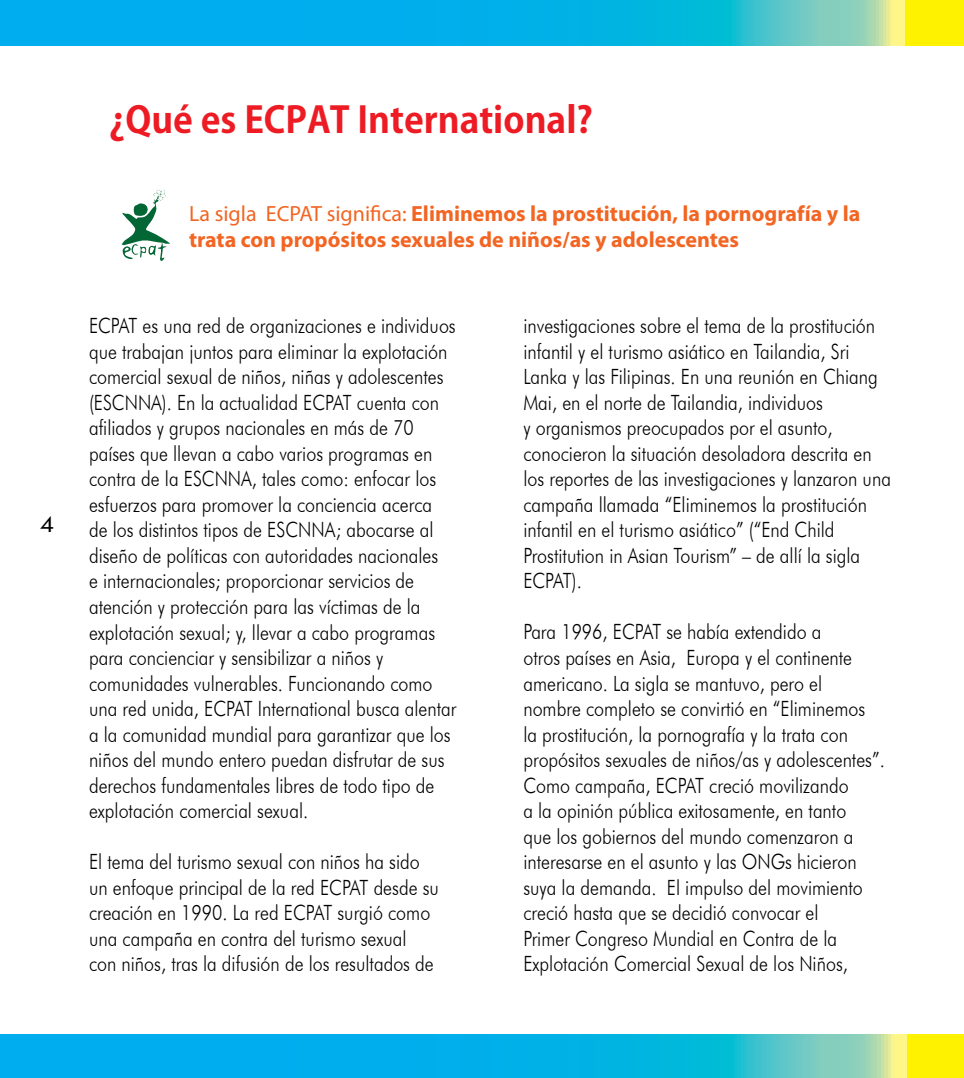
<style>
.page{position:relative;width:964px;height:1078px;background:#fff}
.page>*{position:absolute;margin:0;border:0;box-sizing:border-box;transform-origin:0 0}
.t1{font:700 36px "Koz Go Pro";color:#ed1c24}
.t2{font:700 22px/26.4px "Myriad Pro";color:#f26522}
.t3{font:300 21px/25.6px "Futura BT";color:#000;scale:.85 1}
.t4{font:500 21px "Futura";color:#000;scale:1.1 1}
.s1{font-weight:400}
</style>
<div class="page">
<svg style="left:0;top:0;width:906px;height:45px;background:#18b6e0"></svg>
<div style="left:906px;top:0;width:58px;height:45px;background:#fff200"></div>
<svg style="left:0;top:1034px;width:907px;height:43px;background:#18b6e0"></svg>
<div style="left:907px;top:1033px;width:57px;height:44px;background:#fff200"></div>
<img style="left:121px;top:190px;width:49px;height:55px">
<p class="t4" style="left:40px;top:509px;width:14px">4</p>
<h1 class="t1" style="left:109px;top:96px;width:485px">¿Qué es ECPAT International?</h1>
<p class="t2" style="left:189px;top:200px;width:673px"><span class="s1">La sigla ECPAT significa:</span> Eliminemos la prostitución, la pornografía y la trata con propósitos sexuales de niños/as y adolescentes</p>
<p class="t3" style="left:89px;top:312px;width:434px">ECPAT es una red de organizaciones e individuos que trabajan juntos para eliminar la explotación comercial sexual de niños, niñas y adolescentes (ESCNNA). En la actualidad ECPAT cuenta con afiliados y grupos nacionales en más de 70 países que llevan a cabo varios programas en contra de la ESCNNA, tales como: enfocar los esfuerzos para promover la conciencia acerca<br>de los distintos tipos de ESCNNA; abocarse al diseño de políticas con autoridades nacionales<br>e internacionales; proporcionar servicios de atención y protección para las víctimas de la explotación sexual; y, llevar a cabo programas para concienciar y sensibilizar a niños y comunidades vulnerables. Funcionando como una red unida, ECPAT International busca alentar a la comunidad mundial para garantizar que los niños del mundo entero puedan disfrutar de sus derechos fundamentales libres de todo tipo de explotación comercial sexual.</p>
<p class="t3" style="left:89px;top:848px;width:413px">El tema del turismo sexual con niños ha sido un enfoque principal de la red ECPAT desde su creación en 1990. La red ECPAT surgió como una campaña en contra del turismo sexual con niños, tras la difusión de los resultados de</p>
<p class="t3" style="left:523px;top:312px;width:434px">investigaciones sobre el tema de la prostitución infantil y el turismo asiático en Tailandia, Sri Lanka y las Filipinas. En una reunión en Chiang Mai, en el norte de Tailandia, individuos<br>y organismos preocupados por el asunto, conocieron la situación desoladora descrita en los reportes de las investigaciones y lanzaron una campaña llamada “Eliminemos la prostitución infantil en el turismo asiático” (“End Child Prostitution in Asian Tourism” – de allí la sigla ECPAT).</p>
<p class="t3" style="left:523px;top:619px;width:427px">Para 1996, ECPAT se había extendido a<br>otros países en Asia, Europa y el continente americano. La sigla se mantuvo, pero el nombre completo se convirtió en “Eliminemos<br>la prostitución, la pornografía y la trata con propósitos sexuales de niños/as y adolescentes”.<br>Como campaña, ECPAT creció movilizando<br>a la opinión pública exitosamente, en tanto<br>que los gobiernos del mundo comenzaron a interesarse en el asunto y las ONGs hicieron suya la demanda. El impulso del movimiento creció hasta que se decidió convocar el<br>Primer Congreso Mundial en Contra de la Explotación Comercial Sexual de los Niños,</p>
</div>
